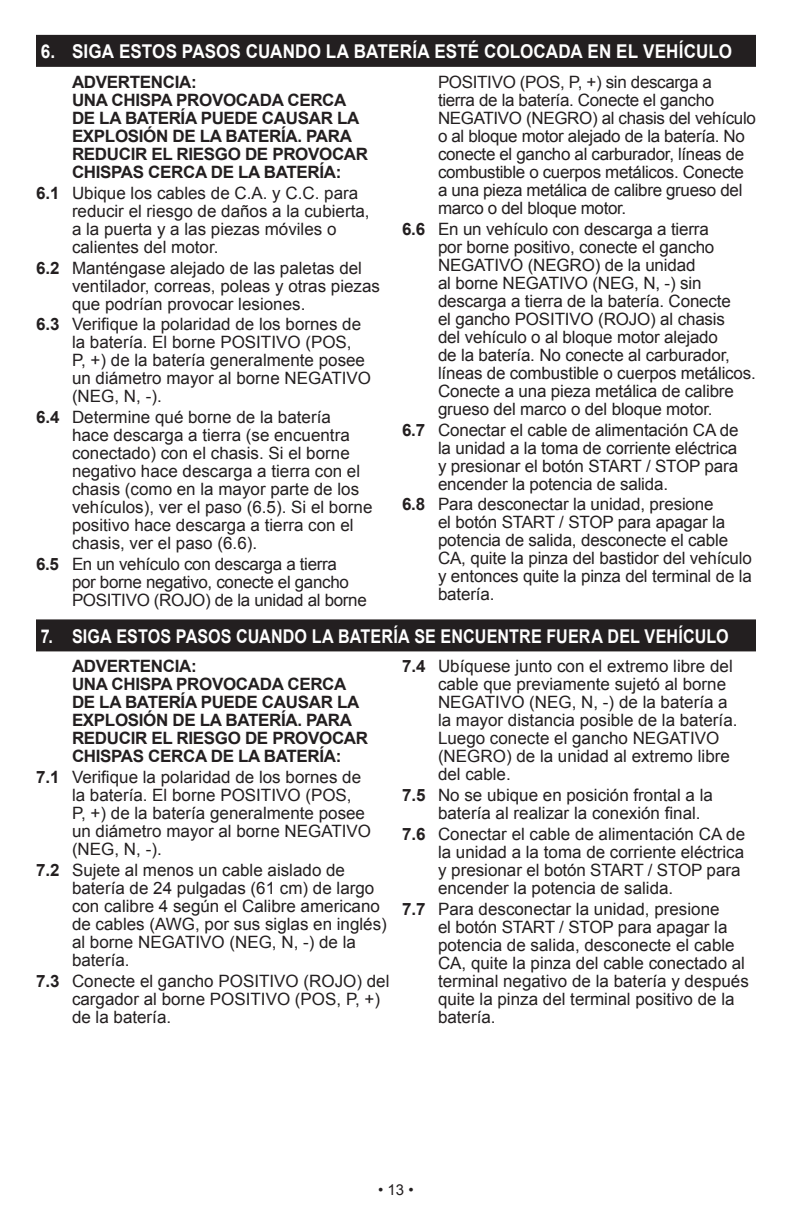
<style>
.page{position:relative;width:792px;height:1224px;background:#fff}
.page>*{position:absolute;margin:0;border:0;box-sizing:border-box;transform-origin:0 0}
.t1{font:700 19px "Arial";letter-spacing:.01em;color:#fff;scale:.85 1}
.t2{font:700 19px "Arial";letter-spacing:.01em;color:#fff;scale:.9 1}
.t3{font:17px/18px "Arial";color:#231f20}
.t4{font:17px/18px "Arial";letter-spacing:-.02em;color:#231f20}
.No_Sub_Numbers_new{font:700 17px/18px "Arial";letter-spacing:-.02em;color:#231f20}
.t5{font:15px "Arial";color:#231f20}
.s1{font-weight:700}
</style>
<div class="page">
<div style="left:36px;top:35px;width:720px;height:32px;background:#231f20"></div>
<div style="left:36px;top:619px;width:720px;height:32px;background:#231f20"></div>
<p class="t2" style="left:41px;top:39px;width:770px">6. SIGA ESTOS PASOS CUANDO LA BATERÍA ESTÉ COLOCADA EN EL VEHÍCULO</p>
<p class="No_Sub_Numbers_new" style="left:72px;top:73px;width:298px">ADVERTENCIA:<br>UNA CHISPA PROVOCADA CERCA<br>DE LA BATERÍA PUEDE CAUSAR LA<br>EXPLOSIÓN DE LA BATERÍA. PARA<br>REDUCIR EL RIESGO DE PROVOCAR<br>CHISPAS CERCA DE LA BATERÍA:</p>
<p class="t3" style="left:72px;top:184px;width:299px;text-indent:-36px"><span class="s1">6.1</span> Ubique los cables de C.A. y C.C. para reducir el riesgo de daños a la cubierta, a la puerta y a las piezas móviles o calientes del motor.</p>
<p class="t3" style="left:72px;top:259px;width:310px;text-indent:-36px"><span class="s1">6.2</span> Manténgase alejado de las paletas del ventilador, correas, poleas y otras piezas que podrían provocar lesiones.</p>
<p class="t3" style="left:72px;top:316px;width:301px;text-indent:-36px"><span class="s1">6.3</span> Verifique la polaridad de los bornes de la batería. El borne POSITIVO (POS,<br>P, +) de la batería generalmente posee un diámetro mayor al borne NEGATIVO (NEG, N, -).</p>
<p class="t3" style="left:72px;top:408px;width:302px;text-indent:-36px"><span class="s1">6.4</span> Determine qué borne de la batería<br>hace descarga a tierra (se encuentra conectado) con el chasis. Si el borne negativo hace descarga a tierra con el chasis (como en la mayor parte de los vehículos), ver el paso (6.5). Si el borne positivo hace descarga a tierra con el chasis, ver el paso (6.6).</p>
<p class="t4" style="left:72px;top:555px;width:296px;text-indent:-36px"><span class="s1">6.5</span> En un vehículo con descarga a tierra<br>por borne negativo, conecte el gancho<br>POSITIVO (ROJO) de la unidad al borne</p>
<p class="t4" style="left:438px;top:73px;width:319px">POSITIVO (POS, P, +) sin descarga a<br>tierra de la batería. Conecte el gancho NEGATIVO (NEGRO) al chasis del vehículo o al bloque motor alejado de la batería. No conecte el gancho al carburador, líneas de combustible o cuerpos metálicos. Conecte a una pieza metálica de calibre grueso del marco o del bloque motor.</p>
<p class="t3" style="left:438px;top:220px;width:319px;text-indent:-36px"><span class="s1">6.6</span> En un vehículo con descarga a tierra<br>por borne positivo, conecte el gancho NEGATIVO (NEGRO) de la unidad<br>al borne NEGATIVO (NEG, N, -) sin descarga a tierra de la batería. Conecte<br>el gancho POSITIVO (ROJO) al chasis<br>del vehículo o al bloque motor alejado<br>de la batería. No conecte al carburador, líneas de combustible o cuerpos metálicos.<br>Conecte a una pieza metálica de calibre grueso del marco o del bloque motor.</p>
<p class="t3" style="left:438px;top:421px;width:302px;text-align:justify;text-indent:-36px"><span class="s1">6.7</span> Conectar el cable de alimentación CA de la unidad a la toma de corriente eléctrica y presionar el botón START / STOP para encender la potencia de salida.</p>
<p class="t3" style="left:438px;top:496px;width:315px;text-indent:-36px"><span class="s1">6.8</span> Para desconectar la unidad, presione<br>el botón START / STOP para apagar la potencia de salida, desconecte el cable CA, quite la pinza del bastidor del vehículo y entonces quite la pinza del terminal de la batería.</p>
<p class="t1" style="left:41px;top:624px;width:811px">7. SIGA ESTOS PASOS CUANDO LA BATERÍA SE ENCUENTRE FUERA DEL VEHÍCULO</p>
<p class="No_Sub_Numbers_new" style="left:72px;top:658px;width:298px">ADVERTENCIA:<br>UNA CHISPA PROVOCADA CERCA<br>DE LA BATERÍA PUEDE CAUSAR LA<br>EXPLOSIÓN DE LA BATERÍA. PARA<br>REDUCIR EL RIESGO DE PROVOCAR<br>CHISPAS CERCA DE LA BATERÍA:</p>
<p class="t3" style="left:72px;top:768px;width:301px;text-indent:-36px"><span class="s1">7.1</span> Verifique la polaridad de los bornes de la batería. El borne POSITIVO (POS,<br>P, +) de la batería generalmente posee un diámetro mayor al borne NEGATIVO (NEG, N, -).</p>
<p class="t3" style="left:72px;top:861px;width:316px;text-indent:-36px"><span class="s1">7.2</span> Sujete al menos un cable aislado de batería de 24 pulgadas (61 cm) de largo con calibre 4 según el Calibre americano de cables (AWG, por sus siglas en inglés) al borne NEGATIVO (NEG, N, -) de la batería.</p>
<p class="t3" style="left:72px;top:972px;width:319px;text-indent:-36px"><span class="s1">7.3</span> Conecte el gancho POSITIVO (ROJO) del cargador al borne POSITIVO (POS, P, +) de la batería.</p>
<p class="t3" style="left:438px;top:658px;width:301px;text-indent:-36px"><span class="s1">7.4</span> Ubíquese junto con el extremo libre del cable que previamente sujetó al borne NEGATIVO (NEG, N, -) de la batería a la mayor distancia posible de la batería.<br>Luego conecte el gancho NEGATIVO (NEGRO) de la unidad al extremo libre del cable.</p>
<p class="t3" style="left:438px;top:786px;width:276px;text-indent:-36px"><span class="s1">7.5</span> No se ubique en posición frontal a la batería al realizar la conexión final.</p>
<p class="t3" style="left:438px;top:825px;width:309px;text-indent:-36px"><span class="s1">7.6</span> Conectar el cable de alimentación CA de la unidad a la toma de corriente eléctrica y presionar el botón START / STOP para encender la potencia de salida.</p>
<p class="t3" style="left:438px;top:900px;width:312px;text-indent:-36px"><span class="s1">7.7</span> Para desconectar la unidad, presione<br>el botón START / STOP para apagar la potencia de salida, desconecte el cable CA, quite la pinza del cable conectado al terminal negativo de la batería y después quite la pinza del terminal positivo de la batería.</p>
<p class="t5" style="left:378px;top:1180px;width:37px">• 13 •</p>
</div>
